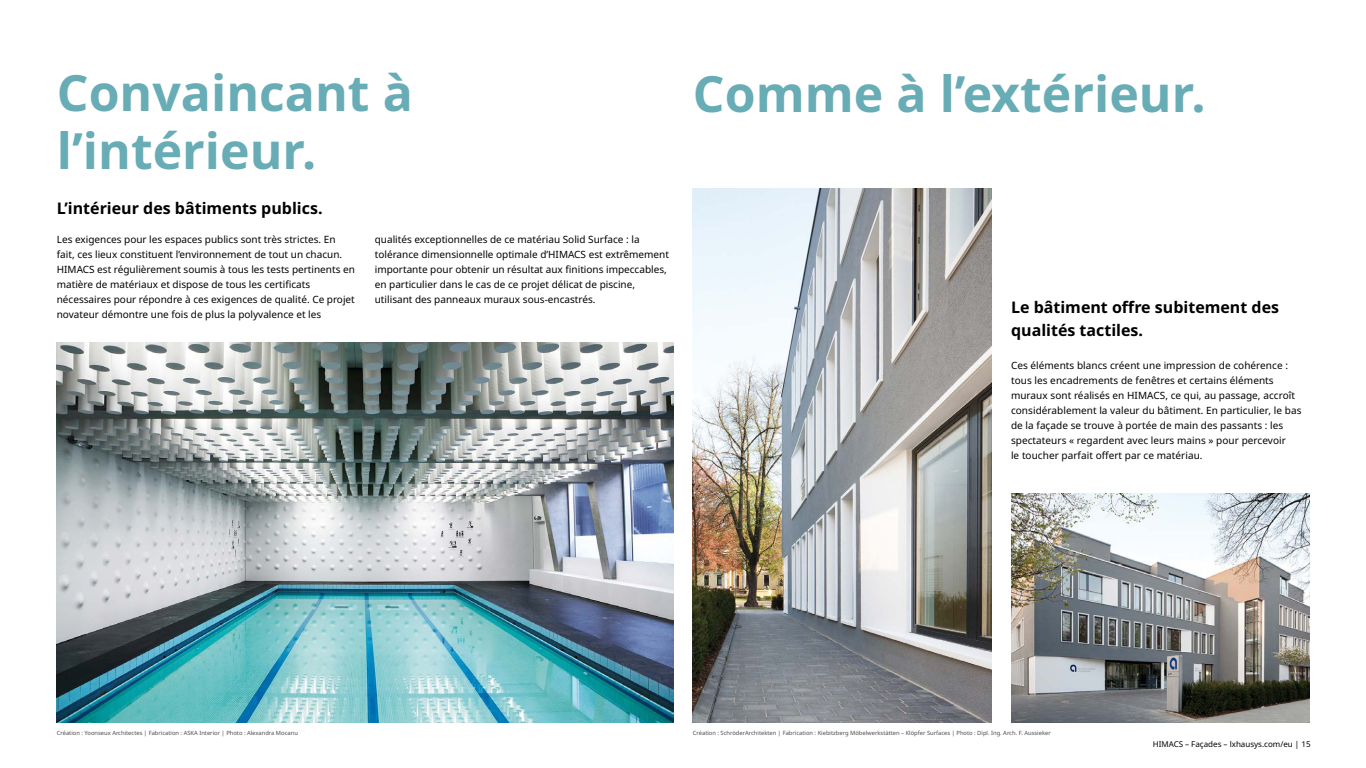
<style>
.page{position:relative;width:1366px;height:768px;background:#fff}
.page>*{position:absolute;margin:0;border:0;box-sizing:border-box;transform-origin:0 0}
.t1{font:700 50px/58px "Noto Sans";color:#68acb6}
.t2{font:700 16px/22.5px "Noto Sans";color:#000}
.t3{font:10px/15px "Noto Sans";color:#000}
.t4{font:8px "Noto Sans";color:#000}
.t5{font:5.8px "Noto Sans";color:#4d4d4d}
</style>
<div class="page">
<img style="left:1011px;top:493px;width:298px;height:230px">
<img style="left:693px;top:189px;width:298px;height:534px">
<img style="left:57px;top:343px;width:616px;height:380px">
<h1 class="t1" style="left:57px;top:65px;width:358px">Convaincant à l’intérieur.</h1>
<h1 class="t1" style="left:693px;top:66px;width:514px">Comme à l’extérieur.</h1>
<h2 class="t2" style="left:57px;top:197px;width:267px">L’intérieur des bâtiments publics.</h2>
<p class="t3" style="left:57px;top:232px;width:300px">Les exigences pour les espaces publics sont très strictes. En fait, ces lieux constituent l’environnement de tout un chacun.<br>HIMACS est régulièrement soumis à tous les tests pertinents en matière de matériaux et dispose de tous les certificats nécessaires pour répondre à ces exigences de qualité. Ce projet novateur démontre une fois de plus la polyvalence et les</p>
<p class="t3" style="left:375px;top:232px;width:296px">qualités exceptionnelles de ce matériau Solid Surface : la tolérance dimensionnelle optimale d’HIMACS est extrêmement importante pour obtenir un résultat aux finitions impeccables, en particulier dans le cas de ce projet délicat de piscine, utilisant des panneaux muraux sous-encastrés.</p>
<h2 class="t2" style="left:1011px;top:296px;width:270px">Le bâtiment offre subitement des qualités tactiles.</h2>
<p class="t3" style="left:1011px;top:358px;width:292px">Ces éléments blancs créent une impression de cohérence : tous les encadrements de fenêtres et certains éléments muraux sont réalisés en HIMACS, ce qui, au passage, accroît considérablement la valeur du bâtiment. En particulier, le bas de la façade se trouve à portée de main des passants : les spectateurs « regardent avec leurs mains » pour percevoir<br>le toucher parfait offert par ce matériau.</p>
<p class="t5" style="left:57px;top:729px;width:243px">Création : Yoonseux Architectes | Fabrication : ASKA Interior | Photo : Alexandra Mocanu</p>
<p class="t5" style="left:693px;top:729px;width:359px">Création : SchröderArchitekten | Fabrication : Kiebitzberg Möbelwerkstätten – Klöpfer Surfaces | Photo : Dipl. Ing. Arch. F. Aussieker</p>
<p class="t4" style="left:1153px;top:739px;width:159px">HIMACS – Façades – lxhausys.com/eu | 15</p>
</div>
